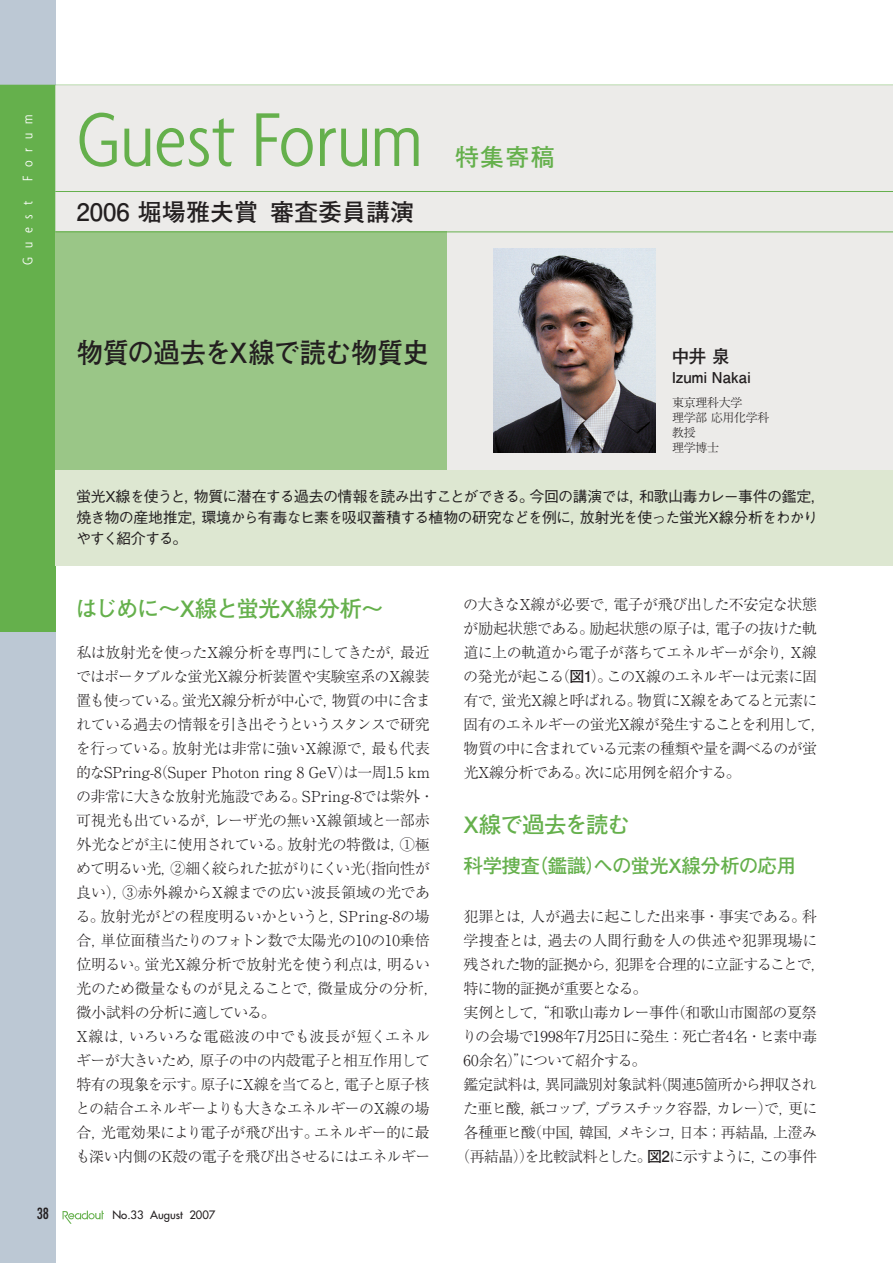
<style>
.page{position:relative;width:893px;height:1263px;background:#fff}
.page>*{position:absolute;margin:0;border:0;box-sizing:border-box;transform-origin:0 0}
.t1{font:300 condensed 82.5px "Agenda";color:#65b04c}
.t2{font:27.75px "Futo Go B101 Pro Bold 90 pv RKSJ H";letter-spacing:-.025em;color:#231f20;scale:.95 1}
.t3{font:24px "Futo Go B101 Pro Bold 90 pv RKSJ H";color:#231f20}
.t4{font:24px "Futo Go B101 Pro Bold 90 pv RKSJ H";color:#65b04c}
.t5{font:22.5px "Futo Go B101 Pro Bold 90 pv RKSJ H";letter-spacing:-.04em;color:#65b04c}
.t6{font:19.5px "Futo Go B101 Pro Bold 90 pv RKSJ H";letter-spacing:-.03em;color:#65b04c}
.t7{font:18px "Futo Go B101 Pro Bold 90 pv RKSJ H";color:#231f20}
.t8{font:15px/24px "Ryumin Pro Light 90 pv RKSJ H";letter-spacing:-.04em;color:#231f20}
.t9{font:15px/21px "Gothic BBB Pro Medium 90 pv RKSJ H";letter-spacing:-.055em;color:#231f20}
.t10{font:15px "Ryumin Pro Light 90 pv RKSJ H";letter-spacing:-.07em;color:#231f20}
.t11{font:15px "Ryumin Pro Light 90 pv RKSJ H";letter-spacing:-.06em;color:#231f20}
.t12{font:15px "Ryumin Pro Light 90 pv RKSJ H";color:#231f20}
.t13{font:300 condensed 15px "Agenda";letter-spacing:.58em;color:#fff}
.t14{font:15px "Futo Go B101 Pro Bold 90 pv RKSJ H";letter-spacing:-.01em;color:#231f20}
.t15{font:condensed 15px "Futura";color:#231f20}
.t16{font:12px/15px "Ryumin Pro Light 90 pv RKSJ H";letter-spacing:-.025em;color:#231f20}
.t17{font:11.25px "Futura";color:#231f20}
.s1{font-family:"Futo Go B101 Pro Bold 90 pv RKSJ H"}
</style>
<div class="page">
<div style="left:0;top:0;width:55px;height:1263px;background:#bcc8d4"></div>
<svg style="left:63px;top:1211px;width:41px;height:13px"></svg>
<div style="left:0;top:85px;width:55px;height:547px;background:#65b04c"></div>
<div style="left:55px;top:85px;width:837px;height:385px;background:#ecebe9"></div>
<div style="left:55px;top:232px;width:391px;height:238px;background:#9ac687"></div>
<div style="left:55px;top:470px;width:837px;height:95px;background:#dde7d1"></div>
<hr style="left:55px;top:232px;width:837px;height:1px;background:#65b04c">
<hr style="left:55px;top:191px;width:600px;height:1px;background:#65b04c">
<hr style="left:655px;top:191px;width:237px;height:1px;background:#65b04c">
<img style="left:493px;top:249px;width:162px;height:204px">
<p class="t13" style="left:19px;top:181px;width:67px;rotate:-90deg">Forum</p>
<h1 class="t1" style="left:77px;top:93px;width:347px">Guest Forum</h1>
<p class="t13" style="left:19px;top:265px;width:65px;rotate:-90deg">Guest</p>
<h3 class="t3" style="left:77px;top:203px;width:339px">2006 堀場雅夫賞審査委員講演</h3>
<h3 class="t4" style="left:455px;top:148px;width:101px">特集寄稿</h3>
<h2 class="t2" style="left:77px;top:342px;width:373px">物質の過去をX線で読む物質史</h2>
<p class="t7" style="left:671px;top:350px;width:60px">中井 泉</p>
<p class="t14" style="left:671px;top:372px;width:81px">Izumi Nakai</p>
<p class="t16" style="left:672px;top:396px;width:99px">東京理科大学<br>理学部 応用化学科教授<br>理学博士</p>
<p class="t9" style="left:76px;top:488px;width:751px">蛍光X線を使うと，物質に潜在する過去の情報を読み出すことができる。今回の講演では，和歌山毒カレー事件の鑑定，焼き物の産地推定，環境から有毒なヒ素を吸収蓄積する植物の研究などを例に，放射光を使った蛍光X線分析をわかりやすく紹介する。</p>
<h3 class="t5" style="left:76px;top:600px;width:309px">はじめに～X線と蛍光X線分析～</h3>
<p class="t8" style="left:75px;top:643px;width:365px">私は放射光を使ったX線分析を専門にしてきたが，最近ではポータブルな蛍光X線分析装置や実験室系のX線装置も使っている。蛍光X線分析が中心で，物質の中に含まれている過去の情報を引き出そうというスタンスで研究を行っている。放射光は非常に強いX線源で，最も代表的なSPring-8（Super Photon ring 8 GeV）は一周1.5 kmの非常に大きな放射光施設である。SPring-8では紫外・可視光も出ているが，レーザ光の無いX線領域と一部赤外光などが主に使用されている。放射光の特徴は，①極めて明るい光，②細く絞られた拡がりにくい光（指向性が良い），③赤外線からX線までの広い波長領域の光である。放射光がどの程度明るいかというと，SPring-8の場合，単位面積当たりのフォトン数で太陽光の10の10乗倍位明るい。蛍光X線分析で放射光を使う利点は，明るい光のため微量なものが見えることで，微量成分の分析，微小試料の分析に適している。<br>X線は，いろいろな電磁波の中でも波長が短くエネルギーが大きいため，原子の中の内殻電子と相互作用して特有の現象を示す。原子にX線を当てると，電子と原子核との結合エネルギーよりも大きなエネルギーのX線の場合，光電効果により電子が飛び出す。エネルギー的に最も深い内側のK殻の電子を飛び出させるにはエネルギー</p>
<p class="t15" style="left:37px;top:1207px;width:14px">38</p>
<p class="t17" style="left:112px;top:1210px;width:104px">No.33 August 2007</p>
<p class="t8" style="left:463px;top:595px;width:364px">の大きなX線が必要で，電子が飛び出した不安定な状態が励起状態である。励起状態の原子は，電子の抜けた軌道に上の軌道から電子が落ちてエネルギーが余り，X線の発光が起こる（<span class="s1">図1</span>）。このX線のエネルギーは元素に固有で，蛍光X線と呼ばれる。物質にX線をあてると元素に固有のエネルギーの蛍光X線が発生することを利用して，物質の中に含まれている元素の種類や量を調べるのが蛍光X線分析である。次に応用例を紹介する。</p>
<h3 class="t5" style="left:463px;top:816px;width:168px">X線で過去を読む</h3>
<h3 class="t6" style="left:463px;top:859px;width:334px">科学捜査（鑑識）への蛍光X線分析の応用</h3>
<p class="t8" style="left:463px;top:907px;width:355px">犯罪とは，人が過去に起こした出来事・事実である。科</p>
<p class="t12" style="left:463px;top:935px;width:355px">学捜査とは，過去の人間行動を人の供述や犯罪現場に</p>
<p class="t8" style="left:463px;top:955px;width:364px">残された物的証拠から，犯罪を合理的に立証することで，</p>
<p class="t8" style="left:463px;top:979px;width:185px">特に物的証拠が重要となる。</p>
<p class="t8" style="left:463px;top:1003px;width:355px">実例として，“和歌山毒カレー事件（和歌山市園部の夏祭</p>
<p class="t8" style="left:462px;top:1027px;width:356px">りの会場で1998年7月25日に発生：死亡者4名・ヒ素中毒</p>
<p class="t8" style="left:463px;top:1051px;width:184px">60余名）”について紹介する。</p>
<p class="t8" style="left:463px;top:1075px;width:355px">鑑定試料は，異同識別対象試料（関連5箇所から押収され</p>
<p class="t10" style="left:463px;top:1103px;width:356px">た亜ヒ酸，紙コップ，プラスチック容器，カレー）で，更に</p>
<p class="t11" style="left:463px;top:1127px;width:355px">各種亜ヒ酸（中国，韓国，メキシコ，日本；再結晶，上澄み</p>
<p class="t8" style="left:455px;top:1147px;width:363px">（再結晶））を比較試料とした。<span class="s1">図2</span>に示すように，この事件</p>
</div>
